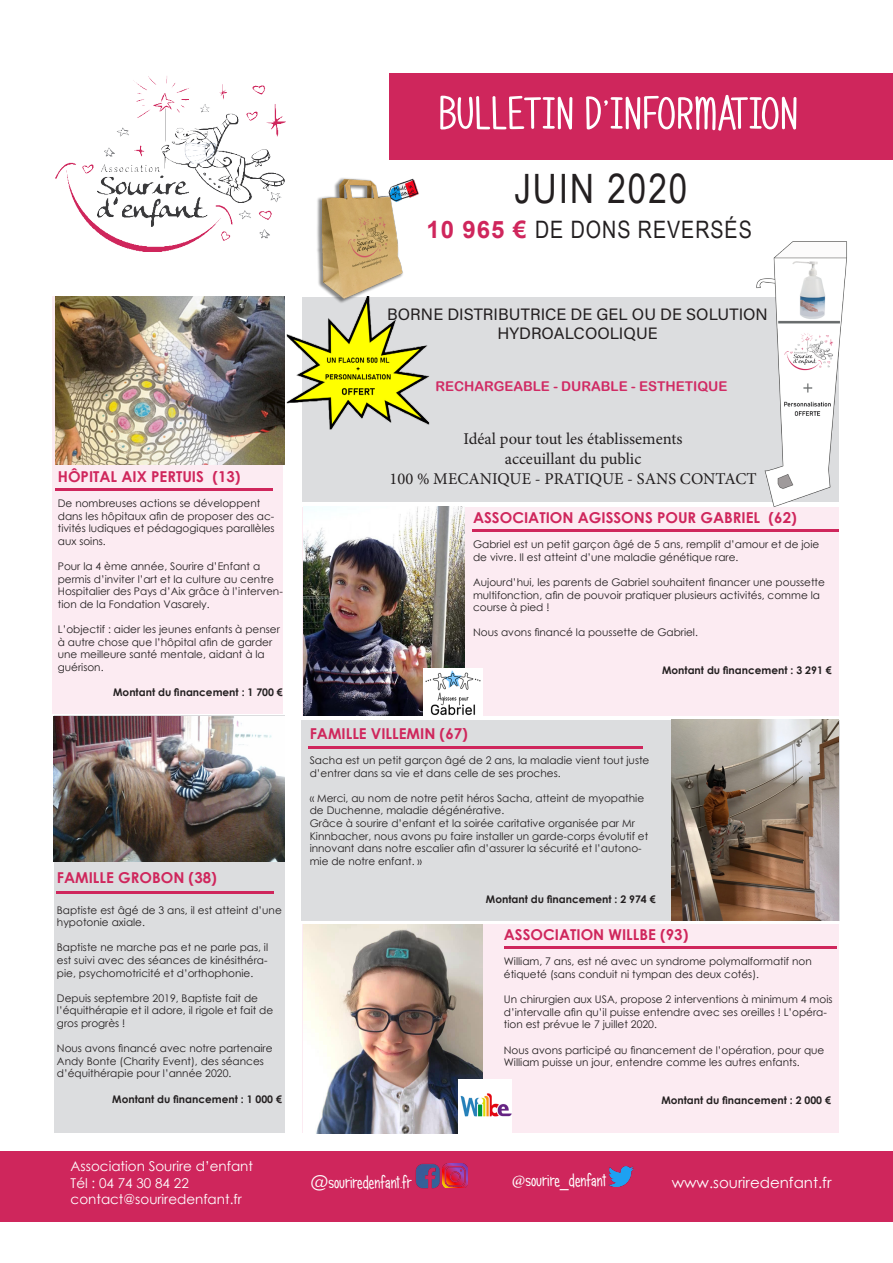
<style>
.page{position:relative;width:893px;height:1263px;background:#fff}
.page>*{position:absolute;margin:0;border:0;box-sizing:border-box;transform-origin:0 0}
.t1{font:45px "Candy Round BTN Cond";letter-spacing:.01em;color:#fff;scale:1.12 1}
.t2{font:40.5px "Arial Narrow";letter-spacing:.05em;color:#231f20}
.t3{font:24px "Arial Narrow";letter-spacing:.04em;color:#231f20}
.t4{font:18px "Candy Round BTN Cond";color:#fff}
.t5{font:16.5px "Minion Pro";color:#231f20}
.t6{font:16.5px "Acumin Variable Concept";letter-spacing:.015em;color:#231f20}
.t7{font:700 15px "Century Gothic";color:#cf265c}
.t8{font:15px "Century Gothic";color:#fff}
.t9{font:13.5px "Century Gothic";color:#fff}
.t10{font:13.5px "Arial Rounded MT Bold";color:#d02b64}
.t11{font:10.5px/12.6px "Century Gothic";color:#231f20}
.t12{font:700 10.5px "Century Gothic";color:#231f20}
.s1{font-family:"Arial";font-weight:700;color:#cf265c}
.s2{font-family:"Minion Pro"}
</style>
<div class="page">
<div style="left:302px;top:720px;width:538px;height:201px;background:#dcdddf"></div>
<div style="left:303px;top:297px;width:536px;height:204px;background:#dcdddf"></div>
<div style="left:54px;top:715px;width:231px;height:418px;background:#dcdddf"></div>
<div style="left:302px;top:924px;width:536px;height:209px;background:#fcebf2"></div>
<div style="left:302px;top:507px;width:537px;height:208px;background:#fcebf2"></div>
<div style="left:52px;top:296px;width:231px;height:418px;background:#fcebf2"></div>
<div style="left:390px;top:74px;width:503px;height:86px;background:#cf265c"></div>
<div style="left:0;top:1151px;width:893px;height:70px;background:#cf265c"></div>
<img style="left:415px;top:1163px;width:24px;height:26px">
<img style="left:609px;top:1166px;width:24px;height:20px">
<img style="left:443px;top:1164px;width:24px;height:23px">
<hr style="left:472px;top:530px;width:367px;height:2px;background:#cf265c">
<hr style="left:504px;top:946px;width:332px;height:3px;background:#cf265c">
<hr style="left:308px;top:746px;width:335px;height:3px;background:#cf265c">
<img style="left:317px;top:178px;width:102px;height:118px">
<img style="left:56px;top:76px;width:230px;height:176px">
<hr style="left:57px;top:891px;width:217px;height:3px;background:#cf265c">
<img style="left:56px;top:297px;width:229px;height:167px">
<img style="left:303px;top:507px;width:162px;height:208px">
<img style="left:423px;top:668px;width:60px;height:48px">
<img style="left:54px;top:717px;width:230px;height:144px">
<img style="left:671px;top:720px;width:167px;height:201px">
<img style="left:303px;top:924px;width:180px;height:209px">
<img style="left:459px;top:1079px;width:53px;height:54px">
<img style="left:257px;top:296px;width:173px;height:137px">
<img style="left:754px;top:241px;width:93px;height:266px">
<hr style="left:56px;top:488px;width:217px;height:3px;background:#cf265c">
<p class="t1" style="left:438px;top:87px;width:323px">BULLETIN D’INFORMATION</p>
<p class="t2" style="left:514px;top:159px;width:175px">JUIN 2020</p>
<p class="t3" style="left:426px;top:212px;width:327px"><span class="s1">10 965 €</span> DE DONS REVERSÉS</p>
<p class="t7" style="left:58px;top:465px;width:184px">HÔPITAL AIX PERTUIS (13)</p>
<p class="t11" style="left:58px;top:497px;width:218px">De nombreuses actions se développent dans les hôpitaux afin de proposer des ac&shy;tivités ludiques et pédagogiques parallèles aux soins.</p>
<p class="t11" style="left:58px;top:560px;width:226px">Pour la 4 ème année, Sourire d’Enfant a permis d’inviter l’art et la culture au centre Hospitalier des Pays d’Aix grâce à l’interven&shy;tion de la Fondation Vasarely.</p>
<p class="t11" style="left:58px;top:623px;width:224px">L’objectif : aider les jeunes enfants à penser à autre chose que l’hôpital afin de garder une meilleure santé mentale, aidant à la guérison.</p>
<p class="t12" style="left:113px;top:684px;width:171px">Montant du financement : 1 700 €</p>
<p class="t7" style="left:57px;top:866px;width:161px">FAMILLE GROBON (38)</p>
<p class="t11" style="left:57px;top:903px;width:226px">Baptiste est âgé de 3 ans, il est atteint d’une hypotonie axiale.</p>
<p class="t11" style="left:57px;top:941px;width:213px;text-align:justify">Baptiste ne marche pas et ne parle pas, il est suivi avec des séances de kinésithéra&shy;pie, psychomotricité et d’orthophonie.</p>
<p class="t11" style="left:57px;top:991px;width:218px">Depuis septembre 2019, Baptiste fait de l’équithérapie et il adore, il rigole et fait de gros progrès !</p>
<p class="t11" style="left:57px;top:1042px;width:217px">Nous avons financé avec notre partenaire<br>Andy Bonte (Charity Event), des séances d’équithérapie pour l’année 2020.</p>
<p class="t12" style="left:112px;top:1091px;width:171px">Montant du financement : 1 000 €</p>
<p class="t9" style="left:71px;top:1157px;width:184px">Association Sourire d’enfant</p>
<p class="t9" style="left:71px;top:1173px;width:120px">Tél : 04 74 30 84 22</p>
<p class="t9" style="left:71px;top:1189px;width:173px">contact@souriredenfant.fr</p>
<p class="t6" style="left:387px;top:302px;width:382px">BORNE DISTRIBUTRICE DE GEL OU DE SOLUTION</p>
<p class="t6" style="left:497px;top:322px;width:162px">HYDROALCOOLIQUE</p>
<p class="t10" style="left:435px;top:378px;width:293px">RECHARGEABLE - DURABLE - ESTHETIQUE</p>
<p class="t5" style="left:464px;top:428px;width:220px">Idéal pour tout les établissements</p>
<p class="t5" style="left:505px;top:447px;width:138px">acceuillant du public</p>
<p class="t5" style="left:390px;top:467px;width:368px">100 % MECANIQUE - PRATIQUE - SANS CONTACT</p>
<p class="t7" style="left:473px;top:506px;width:325px">ASSOCIATION AGISSONS POUR GABRIEL (62)</p>
<p class="t11" style="left:473px;top:538px;width:348px">Gabriel est un petit garçon âgé de 5 ans, remplit d’amour et de joie de vivre. Il est atteint d’une maladie génétique rare.</p>
<p class="t11" style="left:473px;top:576px;width:353px">Aujourd’hui, les parents de Gabriel souhaitent financer une poussette multifonction, afin de pouvoir pratiquer plusieurs activités, comme la course à pied !</p>
<p class="t11" style="left:473px;top:626px;width:226px">Nous avons financé la poussette de Gabriel.</p>
<p class="t12" style="left:662px;top:662px;width:171px">Montant du financement : 3 291 €</p>
<p class="t7" style="left:310px;top:722px;width:160px">FAMILLE VILLEMIN (67)</p>
<p class="t11" style="left:310px;top:754px;width:341px">Sacha est un petit garçon âgé de 2 ans, la maladie vient tout juste d’entrer dans sa vie et dans celle de ses proches.</p>
<p class="t11" style="left:310px;top:791px;width:336px">« Merci, au nom de notre petit héros Sacha, atteint de myopathie de Duchenne, maladie dégénérative.</p>
<p class="t11" style="left:310px;top:817px;width:340px">Grâce à sourire d’enfant et la soirée caritative organisée par Mr Kinnbacher, nous avons pu faire installer un garde-corps évolutif et innovant dans notre escalier afin d’assurer la sécurité et l’autono&shy;mie de notre enfant. »</p>
<p class="t12" style="left:486px;top:891px;width:171px">Montant du financement : 2 974 €</p>
<p class="t7" style="left:504px;top:923px;width:186px">ASSOCIATION WILLBE (93)</p>
<p class="t11" style="left:504px;top:955px;width:309px">William, 7 ans, est né avec un syndrome polymalformatif non étiqueté (sans conduit ni tympan des deux cotés).</p>
<p class="t11" style="left:504px;top:993px;width:330px">Un chirurgien aux USA, propose 2 interventions à minimum 4 mois d’intervalle afin qu’il puisse entendre avec ses oreilles ! L’opéra&shy;tion est prévue le 7 juillet 2020.</p>
<p class="t11" style="left:504px;top:1043px;width:322px">Nous avons participé au financement de l’opération, pour que<br>William puisse un jour, entendre comme les autres enfants.</p>
<p class="t12" style="left:661px;top:1092px;width:171px">Montant du financement : 2 000 €</p>
<p class="t4" style="left:310px;top:1171px;width:103px">@souriredenfant.fr</p>
<p class="t4" style="left:512px;top:1170px;width:96px"><span class="s2">@</span>sourire_denfant</p>
<p class="t8" style="left:672px;top:1172px;width:161px">www.souriredenfant.fr</p>
</div>
